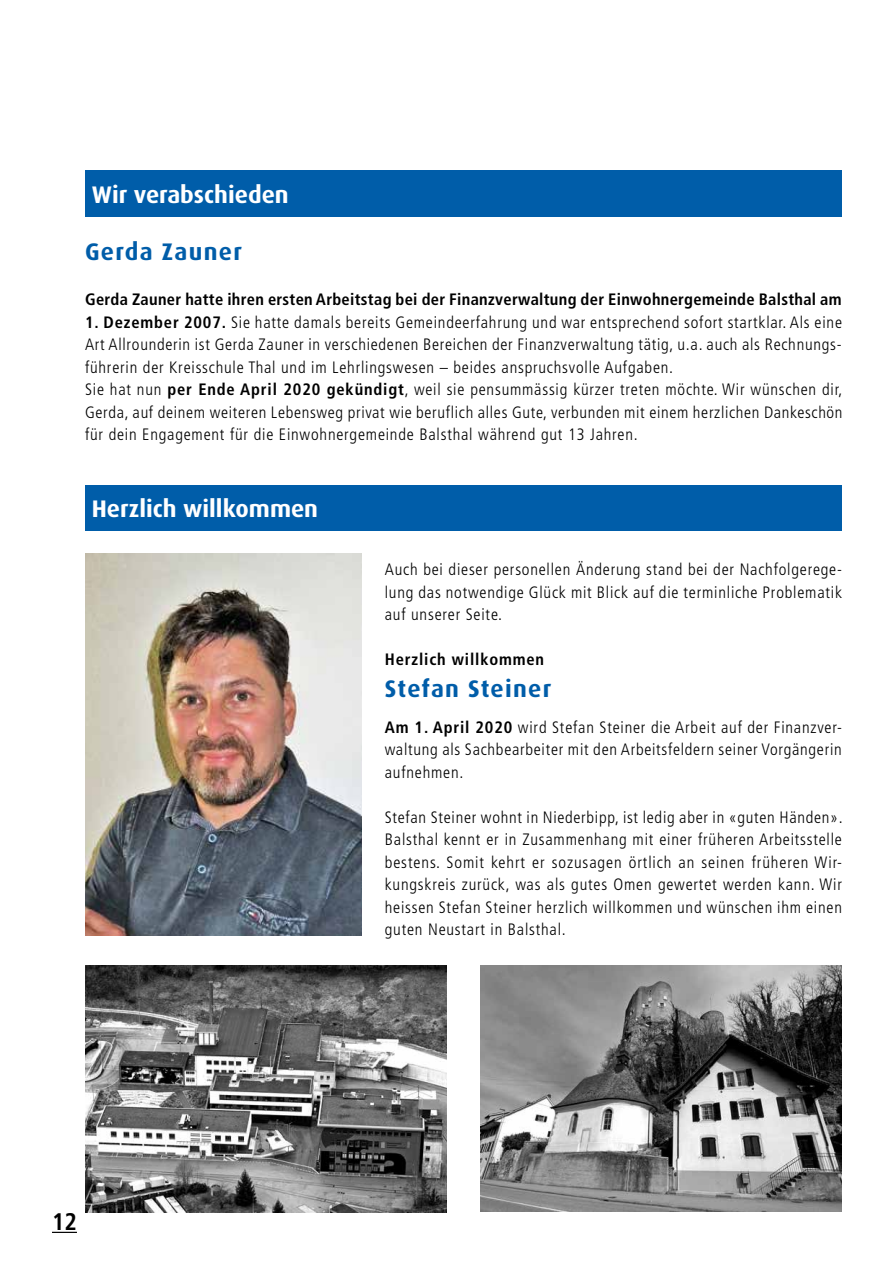
<style>
.page{position:relative;width:893px;height:1263px;background:#fff}
.page>*{position:absolute;margin:0;border:0;box-sizing:border-box;transform-origin:0 0}
.t1{font:700 24px "Dax";color:#fff}
.t2{font:700 24px "Dax";letter-spacing:.055em;color:#005da9}
.t3{font:700 condensed 24px "Frutiger";color:#000}
.t4{font:300 condensed 16.5px/22.5px "Frutiger";letter-spacing:.05em;color:#000;text-align:justify}
.t5{font:700 condensed 16.5px "Frutiger";letter-spacing:.02em;color:#000}
.t6{font:700 condensed 16.5px "Frutiger";letter-spacing:.05em;color:#000}
.s1{font-weight:700}
</style>
<div class="page">
<svg style="left:52px;top:1232px;width:25px;height:1px"></svg>
<div style="left:85px;top:171px;width:757px;height:46px;background:#005da9"></div>
<div style="left:85px;top:485px;width:757px;height:46px;background:#005da9"></div>
<img style="left:85px;top:553px;width:276px;height:382px">
<img style="left:480px;top:966px;width:362px;height:246px">
<img style="left:85px;top:966px;width:361px;height:247px">
<h1 class="t1" style="left:92px;top:181px;width:198px">Wir verabschieden</h1>
<h1 class="t2" style="left:85px;top:238px;width:158px">Gerda Zauner</h1>
<p class="t5" style="left:85px;top:290px;width:758px">Gerda Zauner hatte ihren ersten Arbeitstag bei der Finanzverwaltung der Einwohnergemeinde Balsthal am</p>
<p class="t4" style="left:85px;top:311px;width:759px;text-align:left"><span class="s1">1. Dezember 2007.</span> Sie hatte damals bereits Gemeindeerfahrung und war entsprechend sofort startklar. Als eine Art Allrounderin ist Gerda Zauner in verschiedenen Bereichen der Finanzverwaltung tätig, u.a. auch als Rechnungs&shy;führerin der Kreisschule Thal und im Lehrlingswesen – beides anspruchsvolle Aufgaben.<br>Sie hat nun <span class="s1">per Ende April 2020 gekündigt</span>, weil sie pensummässig kürzer treten möchte. Wir wünschen dir, Gerda, auf deinem weiteren Lebensweg privat wie beruflich alles Gute, verbunden mit einem herzlichen Dankeschön für dein Engagement für die Einwohnergemeinde Balsthal während gut 13 Jahren.</p>
<h1 class="t1" style="left:92px;top:495px;width:228px">Herzlich willkommen</h1>
<p class="t4" style="left:385px;top:558px;width:459px">Auch bei dieser personellen Änderung stand bei der Nachfolgerege&shy;lung das notwendige Glück mit Blick auf die terminliche Problematik auf unserer Seite.</p>
<p class="t6" style="left:385px;top:650px;width:161px">Herzlich willkommen</p>
<h1 class="t2" style="left:385px;top:675px;width:168px">Stefan Steiner</h1>
<p class="t4" style="left:385px;top:716px;width:459px"><span class="s1">Am 1. April 2020</span> wird Stefan Steiner die Arbeit auf der Finanzver&shy;waltung als Sachbearbeiter mit den Arbeitsfeldern seiner Vorgängerin aufnehmen.</p>
<p class="t4" style="left:385px;top:806px;width:459px">Stefan Steiner wohnt in Niederbipp, ist ledig aber in «guten Händen».<br>Balsthal kennt er in Zusammenhang mit einer früheren Arbeitsstelle bestens. Somit kehrt er sozusagen örtlich an seinen früheren Wir&shy;kungskreis zurück, was als gutes Omen gewertet werden kann. Wir heissen Stefan Steiner herzlich willkommen und wünschen ihm einen guten Neustart in Balsthal.</p>
<h1 class="t3" style="left:52px;top:1207px;width:26px">12</h1>
</div>
